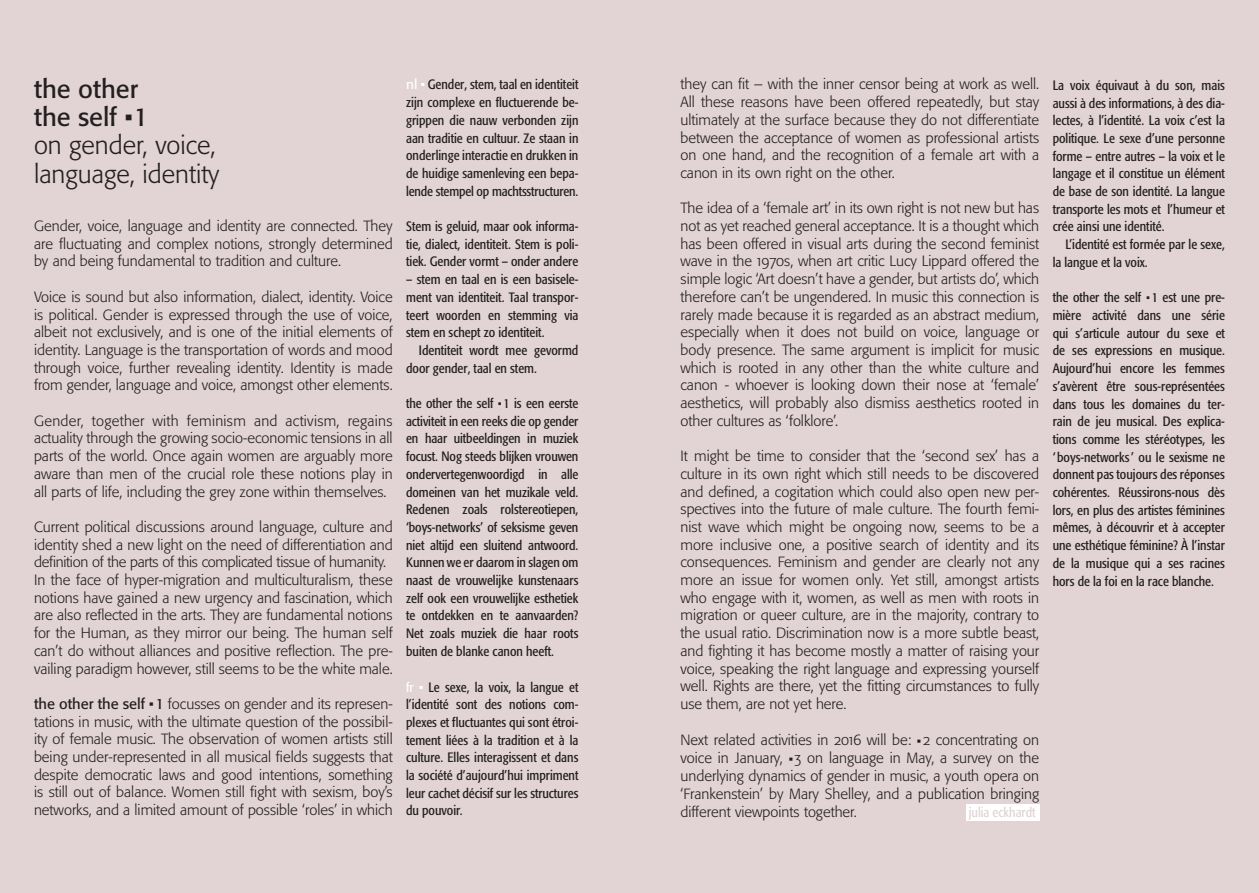
<style>
.page{position:relative;width:1259px;height:893px;background:#e2d4d5}
.page>*{position:absolute;margin:0;border:0;box-sizing:border-box;transform-origin:0 0}
.t1{font:300 25.65px "Formata";color:#231f20}
.t2{font:25.5px "Formata";color:#231f20}
.BODY-eng{font:300 14.7px/17.7px "Formata";color:#231f20;text-align:justify}
.Paragraph_Style_1{font:300 14.7px/18px "Formata";color:#231f20;text-align:justify}
.Frans{font:condensed 13.5px/17.7px "Formata";color:#231f20;text-align:justify}
.NEDERLANDS{font:condensed 13.5px/17.7px "Formata";color:#231f20;text-align:justify}
.t3{font:condensed 13.5px "Formata";color:#e2d4d5}
.s1{font-weight:400}
.s2{font-stretch:normal;color:#fff}
.s3{color:#fff}
</style>
<div class="page">
<div style="left:966px;top:804px;width:74px;height:17px;background:#fff"></div>
<p class="t2" style="left:34px;top:73px;width:106px">the other</p>
<p class="t2" style="left:34px;top:102px;width:116px">the self •1</p>
<p class="t1" style="left:34px;top:130px;width:183px">on gender, voice,</p>
<p class="t1" style="left:34px;top:159px;width:187px">language, identity</p>
<p class="BODY-eng" style="left:34px;top:217px;width:360px">Gender, voice, language and identity are connected. They are fluctuating and complex notions, strongly determined by and being fundamental to tradition and culture.</p>
<p class="BODY-eng" style="left:34px;top:288px;width:360px">Voice is sound but also information, dialect, identity. Voice is political. Gender is expressed through the use of voice, albeit not exclusively, and is one of the initial elements of identity. Language is the transportation of words and mood through voice, further revealing identity. Identity is made from gender, language and voice, amongst other elements.</p>
<p class="BODY-eng" style="left:34px;top:412px;width:360px">Gender, together with feminism and activism, regains actuality through the growing socio-economic tensions in all parts of the world. Once again women are arguably more aware than men of the crucial role these notions play in all parts of life, including the grey zone within themselves.</p>
<p class="BODY-eng" style="left:34px;top:518px;width:360px">Current political discussions around language, culture and identity shed a new light on the need of differentiation and definition of the parts of this complicated tissue of humanity.</p>
<p class="BODY-eng" style="left:34px;top:571px;width:360px">In the face of hyper-migration and multiculturalism, these notions have gained a new urgency and fascination, which are also reflected in the arts. They are fundamental notions for the Human, as they mirror our being. The human self can’t do without alliances and positive reflection. The pre&shy;vailing paradigm however, still seems to be the white male.</p>
<p class="BODY-eng" style="left:34px;top:695px;width:360px"><span class="s1">the other the self •1</span> focusses on gender and its represen&shy;tations in music, with the ultimate question of the possibil&shy;ity of female music. The observation of women artists still being under-represented in all musical fields suggests that despite democratic laws and good intentions, something is still out of balance. Women still fight with sexism, boy’s networks, and a limited amount of possible ‘roles’ in which</p>
<p class="NEDERLANDS" style="left:406px;top:76px;width:174px"><span class="s2">nl •</span> Gender, stem, taal en identiteit zijn complexe en fluctuerende be&shy;grippen die nauw verbonden zijn aan traditie en cultuur. Ze staan in onderlinge interactie en drukken in de huidige samenleving een bepa&shy;lende stempel op machtsstructuren.</p>
<p class="NEDERLANDS" style="left:406px;top:217px;width:174px">Stem is geluid, maar ook informa&shy;tie, dialect, identiteit. Stem is poli&shy;tiek. Gender vormt ‒ onder andere ‒ stem en taal en is een basisele&shy;ment van identiteit. Taal transpor&shy;teert woorden en stemming via stem en schept zo identiteit.</p>
<p class="NEDERLANDS" style="left:406px;top:341px;width:174px;text-indent:13px">Identiteit wordt mee gevormd door gender, taal en stem.</p>
<p class="NEDERLANDS" style="left:406px;top:394px;width:174px">the other the self • 1 is een eerste activiteit in een reeks die op gender en haar uitbeeldingen in muziek focust. Nog steeds blijken vrouwen ondervertegenwoordigd in alle domeinen van het muzikale veld.<br>Redenen zoals rolstereotiepen, ‘boys-networks’ of seksisme geven niet altijd een sluitend antwoord.<br>Kunnen we er daarom in slagen om naast de vrouwelijke kunstenaars zelf ook een vrouwelijke esthetiek te ontdekken en te aanvaarden?<br>Net zoals muziek die haar roots buiten de blanke canon heeft.</p>
<p class="Frans" style="left:406px;top:678px;width:174px"><span class="s3">fr</span> <span class="s2">•</span> Le sexe, la voix, la langue et l’identité sont des notions com&shy;plexes et fluctuantes qui sont étroi&shy;tement liées à la tradition et à la culture. Elles interagissent et dans la société d’aujourd’hui impriment leur cachet décisif sur les structures du pouvoir.</p>
<p class="BODY-eng" style="left:680px;top:76px;width:360px">they can fit – with the inner censor being at work as well.<br>All these reasons have been offered repeatedly, but stay ultimately at the surface because they do not differentiate between the acceptance of women as professional artists on one hand, and the recognition of a female art with a canon in its own right on the other.</p>
<p class="BODY-eng" style="left:680px;top:199px;width:360px">The idea of a ‘female art’ in its own right is not new but has not as yet reached general acceptance. It is a thought which has been offered in visual arts during the second feminist wave in the 1970s, when art critic Lucy Lippard offered the simple logic ‘Art doesn’t have a gender, but artists do’, which therefore can’t be ungendered. In music this connection is rarely made because it is regarded as an abstract -medium, especially when it does not build on voice, language or body presence. The same argument is implicit for music which is rooted in any other than the white culture and canon - whoever is looking down their nose at ‘female’ aesthetics, will probably also dismiss aesthetics rooted in other cultures as ‘folklore’.</p>
<p class="BODY-eng" style="left:680px;top:447px;width:360px">It might be time to consider that the ‘second sex’ has a culture in its own right which still needs to be discovered and defined, a cogitation which could also open new per&shy;spectives into the future of male culture. The fourth femi&shy;nist wave which might be ongoing now, seems to be a more inclusive one, a positive search of identity and its consequences. Feminism and gender are clearly not any more an issue for women only. Yet still, amongst artists who -engage with it, women, as well as men with roots in migration or queer culture, are in the majority, contrary to the usual ratio. Discrimination now is a more subtle beast, and fighting it has become mostly a matter of raising your voice, speaking the right language and expressing yourself well. Rights are there, yet the fitting circumstances to fully use them, are not yet here.</p>
<p class="Paragraph_Style_1" style="left:680px;top:731px;width:360px">Next related activities in 2016 will be: • 2 concentrating on voice in January, • 3 on language in May, a survey on the underlying dynamics of gender in music, a youth opera on ‘Frankenstein’ by Mary Shelley, and a publication bringing different viewpoints together.</p>
<p class="t3" style="left:968px;top:804px;width:68px">julia eckhardt</p>
<p class="Frans" style="left:1052px;top:76px;width:174px">La voix équivaut à du son, mais aussi à des informations, à des dia&shy;lectes, à l’identité. La voix c’est la politique. Le sexe d’une personne forme – entre autres – la voix et le langage et il constitue un élément de base de son identité. La langue transporte les mots et l’humeur et crée ainsi une identité.</p>
<p class="Frans" style="left:1052px;top:235px;width:174px;text-indent:13px">L’identité est formée par le sexe, la langue et la voix.</p>
<p class="Frans" style="left:1052px;top:289px;width:174px">the other the self • 1 est une pre&shy;mière activité dans une série qui s’articule autour du sexe et de ses expressions en musique.<br>Aujourd’hui encore les femmes s’avèrent être sous-représentées dans tous les domaines du ter&shy;rain de jeu musical. Des explica&shy;tions comme les stéréotypes, les ‘ boys-networks’ ou le sexisme ne donnent pas toujours des réponses cohérentes. Réussirons-nous dès lors, en plus des artistes féminines mêmes, à découvrir et à accepter une esthétique féminine? À l’instar de la musique qui a ses racines hors de la foi en la race blanche.</p>
</div>
